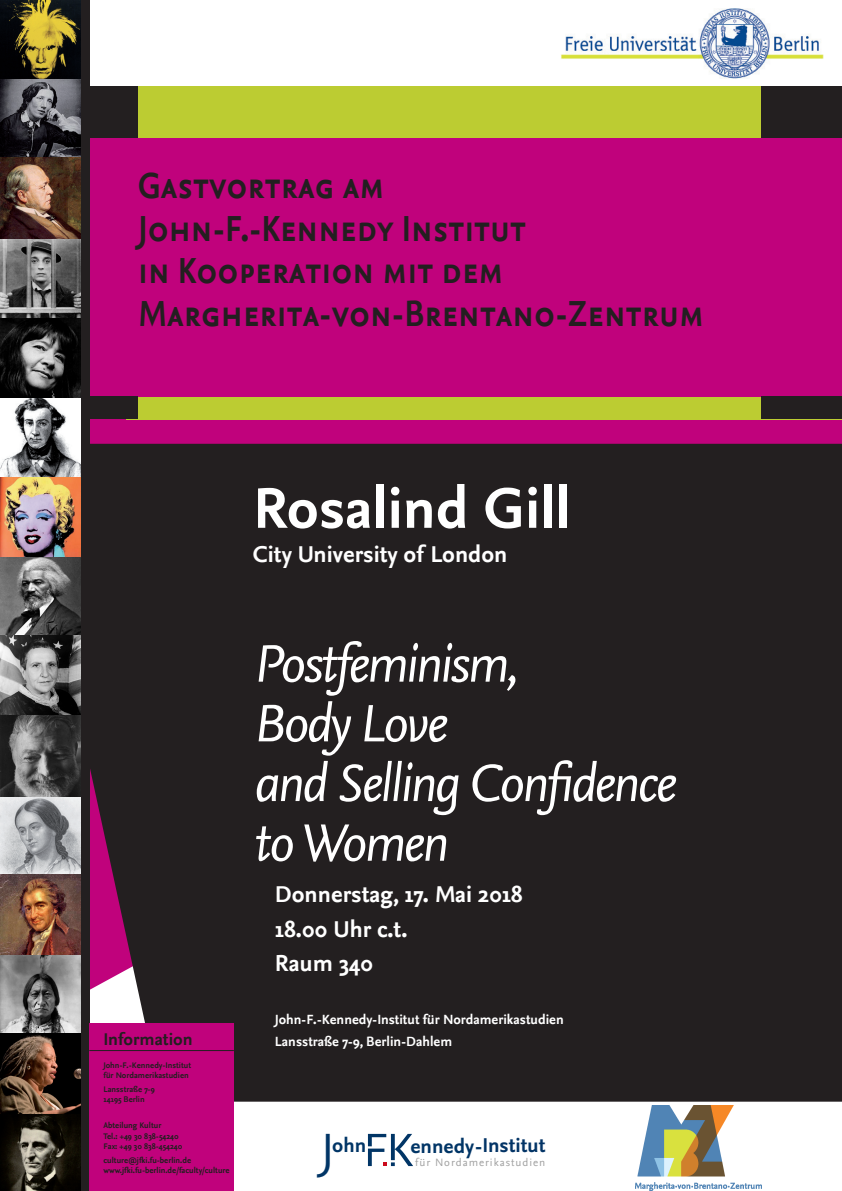
<style>
.page{position:relative;width:842px;height:1191px;background:#fff}
.page>*{position:absolute;margin:0;border:0;box-sizing:border-box;transform-origin:0 0}
.Text_-_Referenten{font:700 60px "Nexus Sans";color:#fff}
.Text_-_Herkunft_Datu{font:italic 55px "Nexus Sans Pro";letter-spacing:-.05em;color:#fff}
.t1{font:48.8px "Nexus Sans";color:#013566}
.Titel_-_Haupttitel{font:38px/42.7px "Nexus Sans Bold SC";color:#231f20;scale:.87 1}
.Text_-_Herkunft_Datu-2{font:700 24px "Nexus Sans";color:#fff}
.t2{font:700 20.9px "Nexus Sans";color:#033466}
.t3{font:700 20.9px "Nexus Sans";color:#013566}
.Information_-_Übersc{font:700 17.8px "Nexus Sans";color:#231f20}
.Text_-_Veranstaltung{font:700 14px "Nexus Sans";color:#fff}
.t4{font:11.1px "Nexus Sans";letter-spacing:.085em;color:#a0a0a0}
.Information_-_Text{font:700 8.5px/9.9px "Nexus Sans";color:#231f20}
.s1{color:#013566}
</style>
<div class="page">
<div style="left:90px;top:137px;width:752px;height:307px;background:#c0027c"></div>
<div style="left:126px;top:86px;width:716px;height:51px;background:#bccc32"></div>
<div style="left:126px;top:397px;width:716px;height:22px;background:#bccc32"></div>
<div style="left:90px;top:444px;width:752px;height:657px;background:#231f20"></div>
<div style="left:89px;top:396px;width:49px;height:23px;background:#231f20"></div>
<div style="left:89px;top:86px;width:49px;height:51px;background:#231f20"></div>
<div style="left:761px;top:86px;width:81px;height:51px;background:#231f20"></div>
<svg style="left:80px;top:2px;width:8px;height:1187px;background:#332d2d"></svg>
<div style="left:78px;top:0;width:12px;height:1191px;border:1px solid #231f20"></div>
<div style="left:761px;top:396px;width:81px;height:23px;background:#231f20"></div>
<img style="left:0;top:0;width:80px;height:1191px">
<svg style="left:368px;top:1133px;width:45px;height:33px"></svg>
<img style="left:561px;top:8px;width:263px;height:71px">
<img style="left:635px;top:1105px;width:127px;height:85px">
<div style="left:89px;top:1023px;width:145px;height:168px;background:#c0027c"></div>
<hr style="left:89px;top:1050px;width:145px;height:1px;background:#231f20">
<p class="Titel_-_Haupttitel" style="left:138px;top:164px;width:652px">Gastvortrag am<br>John-F.-Kennedy Institut<br>in Kooperation mit dem<br>Margherita-von-Brentano-Zentrum</p>
<p class="Text_-_Referenten" style="left:253px;top:474px;width:319px">Rosalind Gill</p>
<p class="Text_-_Herkunft_Datu-2" style="left:253px;top:541px;width:256px">City University of London</p>
<p class="Text_-_Herkunft_Datu" style="left:253px;top:622px;width:266px">Postfeminism,</p>
<p class="Text_-_Herkunft_Datu" style="left:253px;top:682px;width:195px">Body Love</p>
<p class="Text_-_Herkunft_Datu" style="left:253px;top:741px;width:424px">and Selling Confidence</p>
<p class="Text_-_Herkunft_Datu" style="left:253px;top:801px;width:196px">to Women</p>
<p class="Text_-_Herkunft_Datu-2" style="left:275px;top:881px;width:249px">Donnerstag, 17. Mai 2018</p>
<p class="Text_-_Herkunft_Datu-2" style="left:275px;top:915px;width:134px">18.00 Uhr c.t.</p>
<p class="Text_-_Herkunft_Datu-2" style="left:275px;top:950px;width:99px">Raum 340</p>
<p class="Text_-_Veranstaltung" style="left:275px;top:1011px;width:290px">John-F.-Kennedy-Institut für Nordamerikastudien</p>
<p class="Information_-_Übersc" style="left:103px;top:1029px;width:91px">Information</p>
<p class="Text_-_Veranstaltung" style="left:275px;top:1033px;width:179px">Lansstraße 7-9, Berlin-Dahlem</p>
<p class="Information_-_Text" style="left:103px;top:1060px;width:89px">John-F.-Kennedy-Institut für Nordamerikastudien</p>
<p class="Information_-_Text" style="left:103px;top:1084px;width:53px">Lansstraße 7-9<br>14195 Berlin</p>
<p class="Information_-_Text" style="left:103px;top:1120px;width:59px">Abteilung Kultur</p>
<p class="Information_-_Text" style="left:103px;top:1131px;width:80px">Tel.: +49 30 838-54240<br>Fax: +49 30 838-454240</p>
<p class="Information_-_Text" style="left:103px;top:1155px;width:128px">culture@jfki.fu-berlin.de www.jfki.fu-berlin.de/faculty/culture</p>
<p class="t1" style="left:320px;top:1122px;width:16px">J</p>
<p class="t3" style="left:332px;top:1133px;width:36px">ohn</p>
<p class="t2" style="left:410px;top:1133px;width:137px"><span class="s1">ennedy-</span>Institut</p>
<p class="t4" style="left:415px;top:1156px;width:132px">für Nordamerikastudien</p>
</div>
